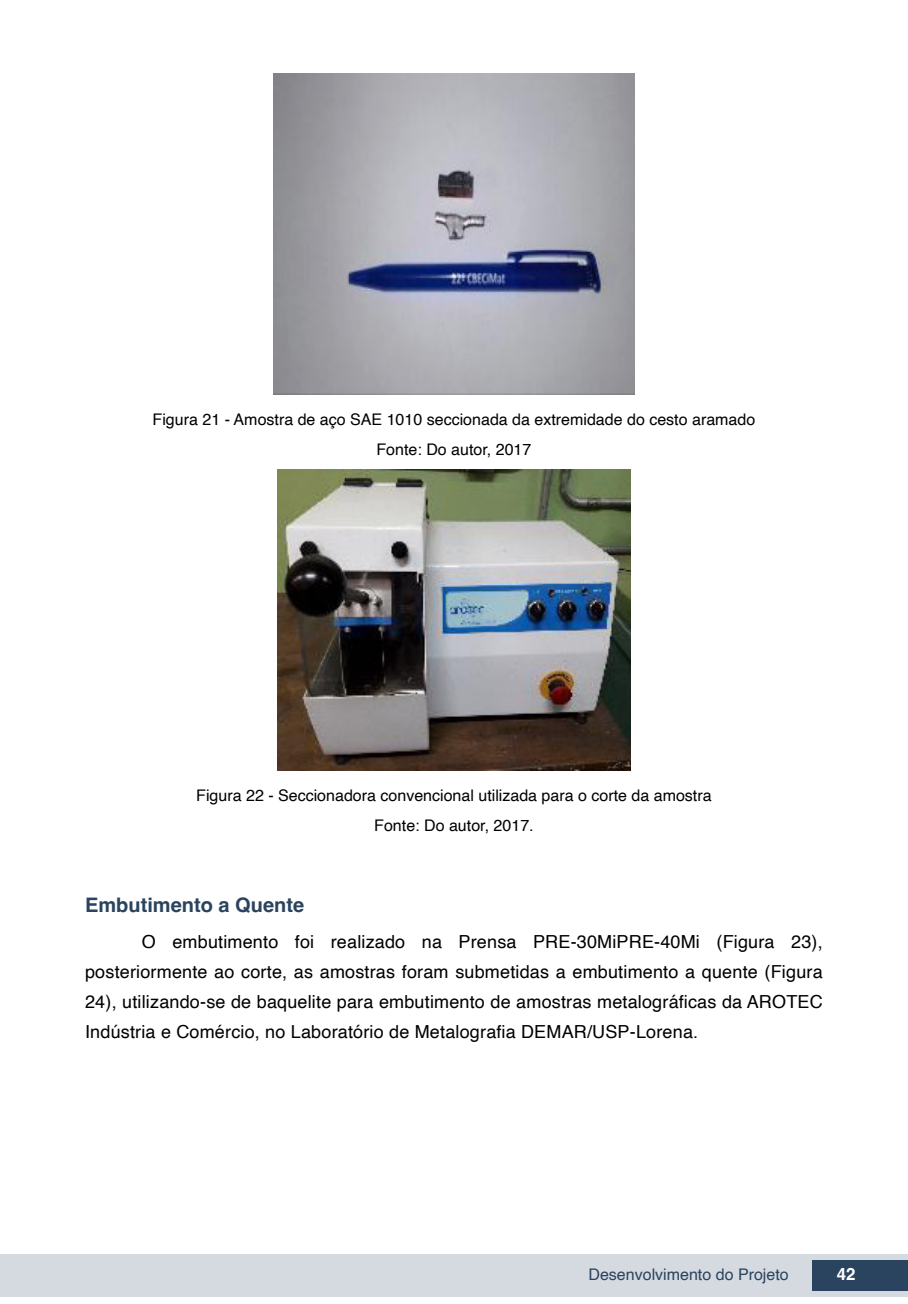
<style>
.page{position:relative;width:908px;height:1304px;background:#fff}
.page>*{position:absolute;margin:0;border:0;box-sizing:border-box;transform-origin:0 0}
.Subtitulo{font:700 20px "Helvetica";color:#2a435e}
.txt{font:18px/30px "Helvetica";letter-spacing:.01em;color:#000;text-align:justify}
.t1{font:700 16.8px "Helvetica";color:#fff}
.imagens_graf_tab{font:16px "Helvetica";color:#000}
.t2{font:16px "Helvetica";color:#2a435e}
</style>
<div class="page">
<div style="left:0;top:1254px;width:906px;height:43px;background:#d4dadf"></div>
<div style="left:812px;top:1261px;width:95px;height:30px;background:#2a435e"></div>
<img style="left:274px;top:74px;width:360px;height:320px">
<img style="left:277px;top:470px;width:353px;height:300px">
<p class="imagens_graf_tab" style="left:152px;top:407px;width:604px">Figura 21 - Amostra de aço SAE 1010 seccionada da extremidade do cesto aramado</p>
<p class="imagens_graf_tab" style="left:376px;top:437px;width:156px">Fonte: Do autor, 2017</p>
<p class="imagens_graf_tab" style="left:196px;top:783px;width:516px">Figura 22 - Seccionadora convencional utilizada para o corte da amostra</p>
<p class="imagens_graf_tab" style="left:374px;top:813px;width:161px">Fonte: Do autor, 2017.</p>
<p class="Subtitulo" style="left:85px;top:893px;width:220px">Embutimento a Quente</p>
<p class="txt" style="left:85px;top:927px;width:738px;text-indent:57px">O embutimento foi realizado na Prensa PRE-30MiPRE-40Mi (Figura 23), posteriormente ao corte, as amostras foram submetidas a embutimento a quente (Figura 24), utilizando-se de baquelite para embutimento de amostras metalográficas da AROTEC Indústria e Comércio, no Laboratório de Metalografia DEMAR/USP-Lorena.</p>
<p class="t2" style="left:588px;top:1262px;width:202px">Desenvolvimento do Projeto</p>
<p class="t1" style="left:836px;top:1264px;width:20px">42</p>
</div>
